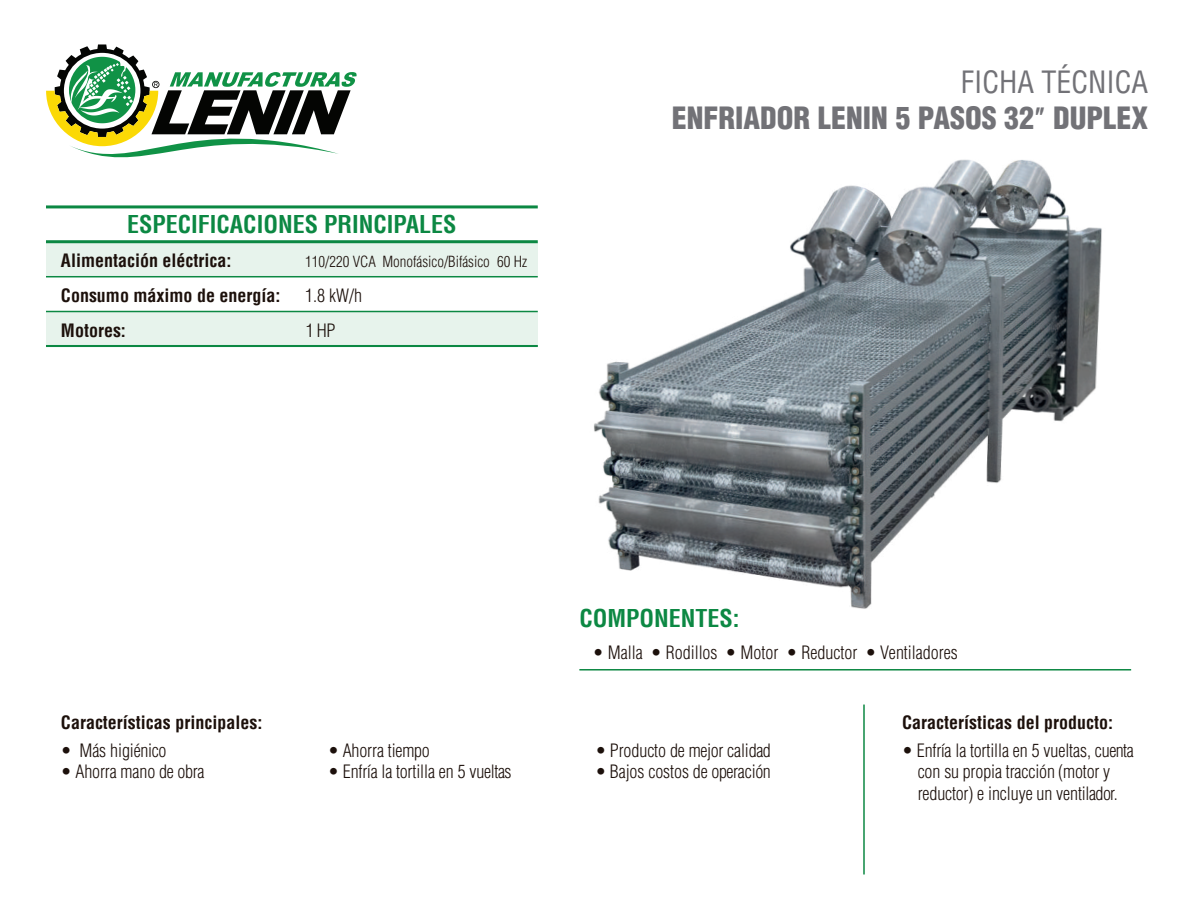
<style>
.page{position:relative;width:1188px;height:918px;background:#fff}
.page>*{position:absolute;margin:0;border:0;box-sizing:border-box;transform-origin:0 0}
.t1{font:900 condensed 30px "Helvetica";color:#727277}
.t2{font:condensed 30px "Helvetica LT Std";color:#727277}
.t3{font:700 condensed 24px "Helvetica";color:#0c8843}
.t4{font:300 condensed 18px/21.6px "Helvetica";letter-spacing:-.005em;color:#1c100b;text-align:center}
.t5{font:700 condensed 18px/35px "Helvetica";color:#1c100b}
.t6{font:300 condensed 15px "Helvetica";color:#1c100b}
.s1{font-family:"Arial";font-weight:400;font-stretch:normal}
</style>
<div class="page">
<div style="left:46px;top:242px;width:492px;height:35px;background:#e7f3ec"></div>
<hr style="left:46px;top:205px;width:492px;height:3px;background:#0c8843">
<hr style="left:46px;top:240px;width:492px;height:3px;background:#0c8843">
<hr style="left:46px;top:276px;width:492px;height:1px;background:#0c8843">
<hr style="left:46px;top:311px;width:492px;height:1px;background:#0c8843">
<hr style="left:579px;top:669px;width:552px;height:2px;background:#0c8843">
<div style="left:46px;top:312px;width:492px;height:34px;background:#e7f3ec"></div>
<hr style="left:46px;top:346px;width:492px;height:1px;background:#0c8843">
<hr style="left:863px;top:705px;width:2px;height:170px;background:#0c8843">
<svg style="left:46px;top:44px;width:311px;height:114px"></svg>
<img style="left:594px;top:159px;width:508px;height:450px">
<h2 class="t3" style="left:127px;top:209px;width:331px">ESPECIFICACIONES PRINCIPALES</h2>
<p class="t5" style="left:61px;top:243px;width:221px">Alimentación eléctrica:<br>Consumo máximo de energía:</p>
<p class="t6" style="left:305px;top:253px;width:223px">110/220 VCA Monofásico/Bifásico 60 Hz</p>
<p class="t4" style="left:305px;top:284px;width:58px">1.8 kW/h</p>
<p class="t5" style="left:61px;top:312px;width:66px">Motores:</p>
<p class="t4" style="left:306px;top:319px;width:31px">1HP</p>
<h1 class="t2" style="left:961px;top:63px;width:189px">FICHA TÉCNICA</h1>
<h1 class="t1" style="left:672px;top:99px;width:478px">ENFRIADOR LENIN 5 PASOS 32<span class="s1">″</span> DUPLEX</h1>
<h2 class="t3" style="left:579px;top:603px;width:162px">COMPONENTES:</h2>
<p class="t4" style="left:593px;top:641px;width:367px">• Malla • Rodillos • Motor • Reductor • Ventiladores</p>
<p class="t5" style="left:61px;top:705px;width:203px">Características principales:</p>
<p class="t5" style="left:902px;top:705px;width:212px">Características del producto:</p>
<p class="t4" style="left:61px;top:739px;width:107px">• Más higiénico</p>
<p class="t4" style="left:61px;top:761px;width:145px">• Ahorra mano de obra</p>
<p class="t4" style="left:902px;top:739px;width:233px">• Enfría la tortilla en 5 vueltas, cuenta con su propia tracción (motor y reductor) e incluye un ventilador.</p>
<p class="t4" style="left:328px;top:739px;width:103px">• Ahorra tiempo</p>
<p class="t4" style="left:328px;top:761px;width:185px">• Enfría la tortilla en 5 vueltas</p>
<p class="t4" style="left:595px;top:739px;width:177px">• Producto de mejor calidad</p>
<p class="t4" style="left:595px;top:761px;width:177px">• Bajos costos de operación</p>
</div>
